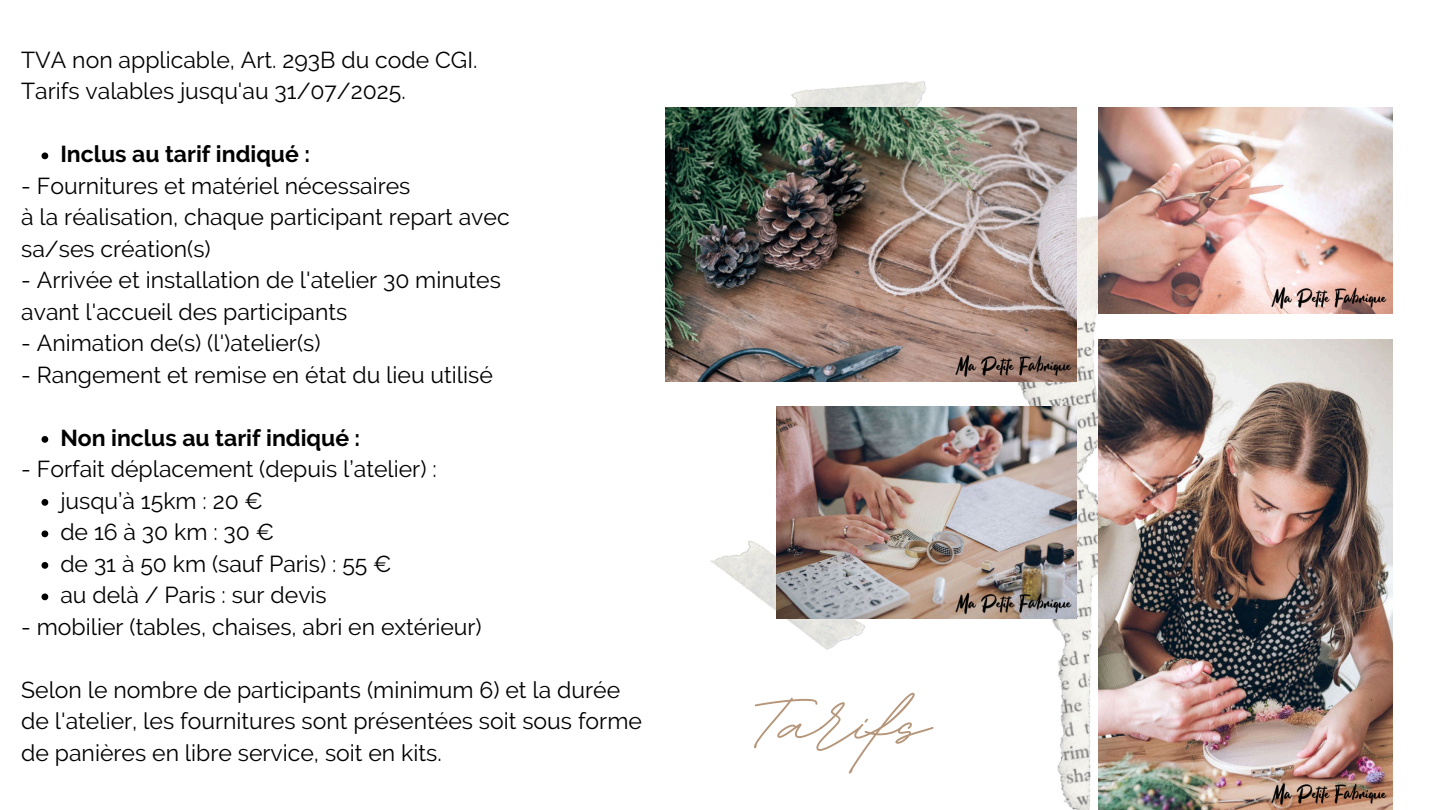
<style>
.page{position:relative;width:1440px;height:810px;background:#fff}
.page>*{position:absolute;margin:0;border:0;box-sizing:border-box;transform-origin:0 0}
.t1{font:700 120px "BD Script";color:#b6967a}
.t2{font:23px/31.5px "Raleway";color:#000}
.t3{font:700 23px "Raleway";color:#000}
</style>
<div class="page">
<svg style="left:42px;top:153px;width:6px;height:6px"></svg>
<svg style="left:42px;top:436px;width:6px;height:7px"></svg>
<svg style="left:42px;top:499px;width:6px;height:7px"></svg>
<svg style="left:42px;top:530px;width:6px;height:7px"></svg>
<svg style="left:42px;top:562px;width:6px;height:7px"></svg>
<svg style="left:42px;top:593px;width:6px;height:7px"></svg>
<img style="left:978px;top:206px;width:174px;height:604px">
<img style="left:1099px;top:339px;width:294px;height:471px">
<img style="left:1099px;top:107px;width:294px;height:206px">
<img style="left:791px;top:81px;width:135px;height:26px">
<img style="left:710px;top:513px;width:156px;height:137px">
<img style="left:665px;top:107px;width:412px;height:275px">
<img style="left:777px;top:407px;width:300px;height:212px">
<img style="left:950px;top:351px;width:127px;height:30px">
<img style="left:1265px;top:283px;width:128px;height:30px">
<img style="left:950px;top:588px;width:127px;height:31px">
<img style="left:1265px;top:779px;width:128px;height:31px">
<p class="t2" style="left:21px;top:44px;width:458px">TVA non applicable, Art. 293B du code CGI.<br>Tarifs valables jusqu'au 31/07/2025.</p>
<p class="t3" style="left:60px;top:141px;width:251px">Inclus au tarif indiqué :</p>
<p class="t2" style="left:21px;top:170px;width:490px">- Fournitures et matériel nécessaires<br>à la réalisation, chaque participant repart avec sa/ses création(s)</p>
<p class="t2" style="left:21px;top:264px;width:481px">- Arrivée et installation de l'atelier 30 minutes avant l'accueil des participants</p>
<p class="t2" style="left:21px;top:327px;width:301px">- Animation de(s) (l')atelier(s)</p>
<p class="t2" style="left:21px;top:359px;width:473px">- Rangement et remise en état du lieu utilisé</p>
<p class="t3" style="left:60px;top:425px;width:301px">Non inclus au tarif indiqué :</p>
<p class="t2" style="left:60px;top:453px;width:378px;text-indent:-39px">- Forfait déplacement (depuis l’atelier) : jusqu’à 15km : 20 €<br>de 16 à 30 km : 30 €<br>de 31 à 50 km (sauf Paris) : 55 €<br>au delà / Paris : sur devis</p>
<p class="t2" style="left:21px;top:611px;width:462px">- mobilier (tables, chaises, abri en extérieur)</p>
<p class="t2" style="left:21px;top:674px;width:622px">Selon le nombre de participants (minimum 6) et la durée de l'atelier, les fournitures sont présentées soit sous forme de panières en libre service, soit en kits.</p>
<h1 class="t1" style="left:751px;top:626px;width:180px">Tarifs</h1>
</div>
